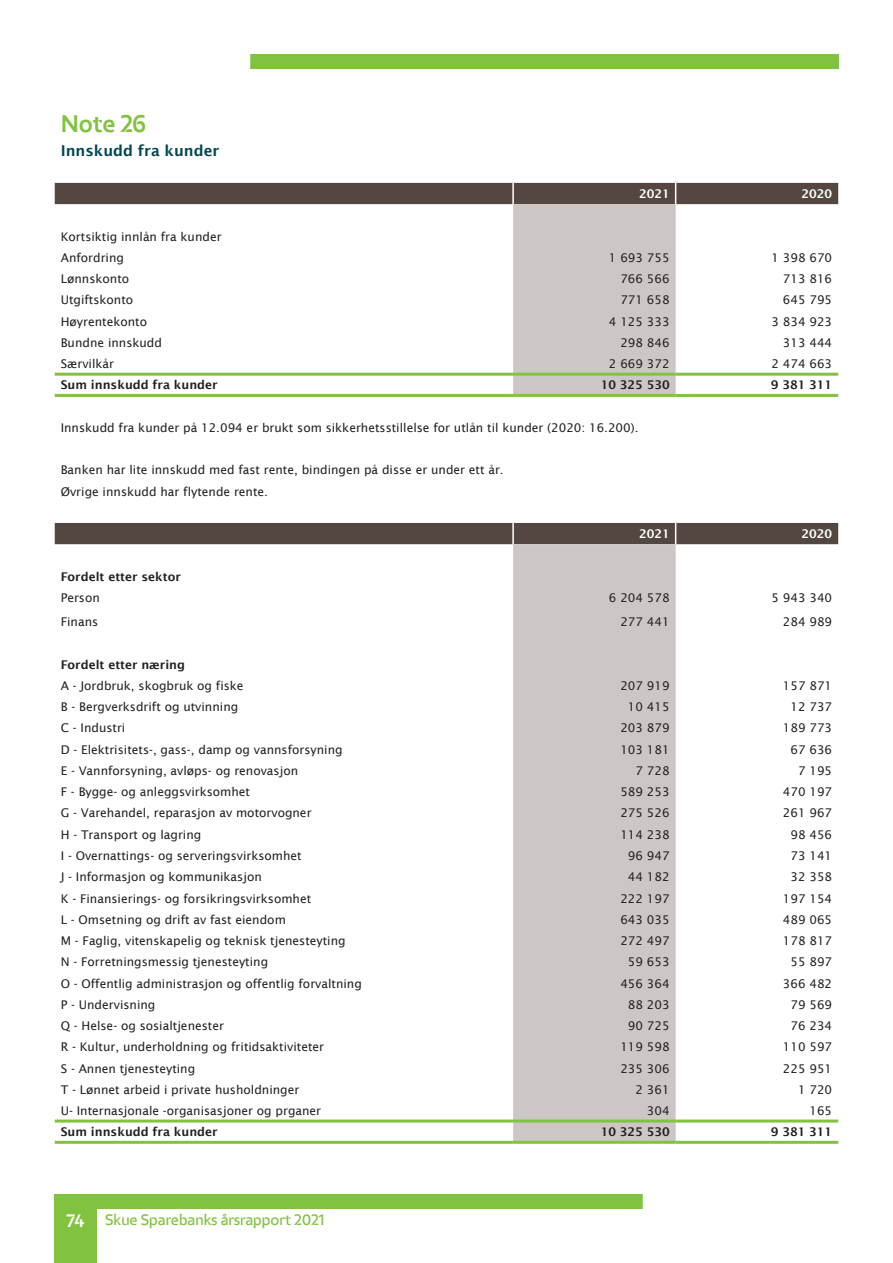
<style>
.page{position:relative;width:893px;height:1263px;background:#fff}
.page>*{position:absolute;margin:0;border:0;box-sizing:border-box;transform-origin:0 0}
.t1{font:700 24px "Eika";letter-spacing:-.015em;color:#81c340}
.t2{font:600 15px "Eika";color:#81c340}
.t3{font:600 15px "Lucida Sans";color:#004650}
.t4{font:12px "Lucida Sans";color:#231f20}
.t5{font:600 12px "Lucida Sans";color:#231f20}
.t6{font:600 12px "Lucida Sans";color:#fff}
.s1{font-weight:700;font-size:18px;color:#fff}
</style>
<div class="page">
<div style="left:54px;top:1209px;width:43px;height:54px;background:#81c340"></div>
<div style="left:54px;top:1194px;width:589px;height:15px;background:#81c340"></div>
<div style="left:250px;top:54px;width:589px;height:15px;background:#81c340"></div>
<svg style="left:55px;top:183px;width:783px;height:361px"></svg>
<svg style="left:513px;top:204px;width:163px;height:937px;background:#d0cbc9"></svg>
<hr style="left:55px;top:373px;width:458px;height:3px;background:#81c340">
<hr style="left:513px;top:373px;width:163px;height:3px;background:#81c340">
<hr style="left:676px;top:373px;width:162px;height:3px;background:#81c340">
<hr style="left:55px;top:394px;width:458px;height:3px;background:#81c340">
<hr style="left:513px;top:394px;width:163px;height:3px;background:#81c340">
<hr style="left:676px;top:394px;width:162px;height:3px;background:#81c340">
<hr style="left:55px;top:1119px;width:458px;height:3px;background:#81c340">
<hr style="left:513px;top:1119px;width:163px;height:3px;background:#81c340">
<hr style="left:676px;top:1119px;width:162px;height:3px;background:#81c340">
<hr style="left:55px;top:1141px;width:458px;height:3px;background:#81c340">
<hr style="left:513px;top:1141px;width:163px;height:3px;background:#81c340">
<hr style="left:676px;top:1141px;width:162px;height:3px;background:#81c340">
<hr style="left:512px;top:523px;width:2px;height:21px;background:#fff">
<svg style="left:675px;top:523px;width:1px;height:21px"></svg>
<hr style="left:512px;top:183px;width:2px;height:21px;background:#fff">
<svg style="left:675px;top:183px;width:1px;height:21px"></svg>
<p class="t1" style="left:61px;top:109px;width:87px">Note 26</p>
<p class="t3" style="left:61px;top:142px;width:160px">Innskudd fra kunder</p>
<p class="t6" style="left:639px;top:187px;width:32px">2021</p>
<p class="t6" style="left:802px;top:187px;width:32px">2020</p>
<p class="t4" style="left:61px;top:229px;width:162px">Kortsiktig innlån fra kunder</p>
<p class="t4" style="left:61px;top:251px;width:65px">Anfordring</p>
<p class="t4" style="left:609px;top:251px;width:62px">1 693 755</p>
<p class="t4" style="left:771px;top:251px;width:62px">1 398 670</p>
<p class="t4" style="left:61px;top:272px;width:70px">Lønnskonto</p>
<p class="t4" style="left:620px;top:272px;width:51px">766 566</p>
<p class="t4" style="left:783px;top:272px;width:51px">713 816</p>
<p class="t4" style="left:61px;top:293px;width:74px">Utgiftskonto</p>
<p class="t4" style="left:620px;top:293px;width:51px">771 658</p>
<p class="t4" style="left:783px;top:293px;width:51px">645 795</p>
<p class="t4" style="left:61px;top:314px;width:88px">Høyrentekonto</p>
<p class="t4" style="left:609px;top:314px;width:62px">4 125 333</p>
<p class="t4" style="left:771px;top:314px;width:62px">3 834 923</p>
<p class="t4" style="left:61px;top:336px;width:103px">Bundne innskudd</p>
<p class="t4" style="left:620px;top:336px;width:51px">298 846</p>
<p class="t4" style="left:783px;top:336px;width:51px">313 444</p>
<p class="t4" style="left:61px;top:357px;width:55px">Særvilkår</p>
<p class="t4" style="left:609px;top:357px;width:62px">2 669 372</p>
<p class="t4" style="left:771px;top:357px;width:62px">2 474 663</p>
<p class="t5" style="left:61px;top:378px;width:159px">Sum innskudd fra kunder</p>
<p class="t5" style="left:601px;top:378px;width:70px">10 325 530</p>
<p class="t5" style="left:771px;top:378px;width:63px">9 381 311</p>
<p class="t4" style="left:61px;top:421px;width:579px">Innskudd fra kunder på 12.094 er brukt som sikkerhetsstillelse for utlån til kunder (2020: 16.200).</p>
<p class="t4" style="left:61px;top:463px;width:444px">Banken har lite innskudd med fast rente, bindingen på disse er under ett år.</p>
<p class="t4" style="left:61px;top:485px;width:209px">Øvrige innskudd har flytende rente.</p>
<p class="t6" style="left:639px;top:527px;width:32px">2021</p>
<p class="t6" style="left:802px;top:527px;width:32px">2020</p>
<p class="t5" style="left:61px;top:570px;width:122px">Fordelt etter sektor</p>
<p class="t4" style="left:61px;top:591px;width:41px">Person</p>
<p class="t4" style="left:609px;top:591px;width:62px">6 204 578</p>
<p class="t4" style="left:771px;top:591px;width:62px">5 943 340</p>
<p class="t4" style="left:61px;top:615px;width:39px">Finans</p>
<p class="t4" style="left:620px;top:615px;width:51px">277 441</p>
<p class="t4" style="left:783px;top:615px;width:51px">284 989</p>
<p class="t5" style="left:61px;top:657px;width:126px">Fordelt etter næring</p>
<p class="t4" style="left:61px;top:679px;width:184px">A - Jordbruk, skogbruk og fiske</p>
<p class="t4" style="left:620px;top:679px;width:51px">207 919</p>
<p class="t4" style="left:783px;top:679px;width:51px">157 871</p>
<p class="t4" style="left:61px;top:700px;width:179px">B - Bergverksdrift og utvinning</p>
<p class="t4" style="left:628px;top:700px;width:43px">10 415</p>
<p class="t4" style="left:790px;top:700px;width:43px">12 737</p>
<p class="t4" style="left:61px;top:721px;width:66px">C - Industri</p>
<p class="t4" style="left:620px;top:721px;width:51px">203 879</p>
<p class="t4" style="left:783px;top:721px;width:51px">189 773</p>
<p class="t4" style="left:61px;top:742px;width:283px">D - Elektrisitets-, gass-, damp og vannsforsyning</p>
<p class="t4" style="left:620px;top:742px;width:51px">103 181</p>
<p class="t4" style="left:790px;top:742px;width:43px">67 636</p>
<p class="t4" style="left:61px;top:764px;width:239px">E - Vannforsyning, avløps- og renovasjon</p>
<p class="t4" style="left:635px;top:764px;width:36px">7 728</p>
<p class="t4" style="left:798px;top:764px;width:36px">7 195</p>
<p class="t4" style="left:61px;top:785px;width:191px">F - Bygge- og anleggsvirksomhet</p>
<p class="t4" style="left:620px;top:785px;width:51px">589 253</p>
<p class="t4" style="left:783px;top:785px;width:51px">470 197</p>
<p class="t4" style="left:61px;top:806px;width:252px">G - Varehandel, reparasjon av motorvogner</p>
<p class="t4" style="left:620px;top:806px;width:51px">275 526</p>
<p class="t4" style="left:783px;top:806px;width:51px">261 967</p>
<p class="t4" style="left:61px;top:828px;width:142px">H - Transport og lagring</p>
<p class="t4" style="left:620px;top:828px;width:51px">114 238</p>
<p class="t4" style="left:790px;top:828px;width:43px">98 456</p>
<p class="t4" style="left:61px;top:849px;width:242px">I - Overnattings- og serveringsvirksomhet</p>
<p class="t4" style="left:628px;top:849px;width:43px">96 947</p>
<p class="t4" style="left:790px;top:849px;width:43px">73 141</p>
<p class="t4" style="left:61px;top:870px;width:203px">J - Informasjon og kommunikasjon</p>
<p class="t4" style="left:628px;top:870px;width:43px">44 182</p>
<p class="t4" style="left:790px;top:870px;width:43px">32 358</p>
<p class="t4" style="left:61px;top:891px;width:252px">K - Finansierings- og forsikringsvirksomhet</p>
<p class="t4" style="left:620px;top:891px;width:51px">222 197</p>
<p class="t4" style="left:783px;top:891px;width:51px">197 154</p>
<p class="t4" style="left:61px;top:913px;width:227px">L - Omsetning og drift av fast eiendom</p>
<p class="t4" style="left:620px;top:913px;width:51px">643 035</p>
<p class="t4" style="left:783px;top:913px;width:51px">489 065</p>
<p class="t4" style="left:61px;top:934px;width:286px">M - Faglig, vitenskapelig og teknisk tjenesteyting</p>
<p class="t4" style="left:620px;top:934px;width:51px">272 497</p>
<p class="t4" style="left:783px;top:934px;width:51px">178 817</p>
<p class="t4" style="left:61px;top:955px;width:209px">N - Forretningsmessig tjenesteyting</p>
<p class="t4" style="left:628px;top:955px;width:43px">59 653</p>
<p class="t4" style="left:790px;top:955px;width:43px">55 897</p>
<p class="t4" style="left:61px;top:976px;width:303px">O - Offentlig administrasjon og offentlig forvaltning</p>
<p class="t4" style="left:620px;top:976px;width:51px">456 364</p>
<p class="t4" style="left:783px;top:976px;width:51px">366 482</p>
<p class="t4" style="left:61px;top:998px;width:96px">P - Undervisning</p>
<p class="t4" style="left:628px;top:998px;width:43px">88 203</p>
<p class="t4" style="left:790px;top:998px;width:43px">79 569</p>
<p class="t4" style="left:61px;top:1019px;width:165px">Q - Helse- og sosialtjenester</p>
<p class="t4" style="left:628px;top:1019px;width:43px">90 725</p>
<p class="t4" style="left:790px;top:1019px;width:43px">76 234</p>
<p class="t4" style="left:61px;top:1040px;width:265px">R - Kultur, underholdning og fritidsaktiviteter</p>
<p class="t4" style="left:620px;top:1040px;width:51px">119 598</p>
<p class="t4" style="left:783px;top:1040px;width:51px">110 597</p>
<p class="t4" style="left:61px;top:1061px;width:136px">S - Annen tjenesteyting</p>
<p class="t4" style="left:620px;top:1061px;width:51px">235 306</p>
<p class="t4" style="left:783px;top:1061px;width:51px">225 951</p>
<p class="t4" style="left:61px;top:1083px;width:240px">T - Lønnet arbeid i private husholdninger</p>
<p class="t4" style="left:635px;top:1083px;width:36px">2 361</p>
<p class="t4" style="left:798px;top:1083px;width:36px">1 720</p>
<p class="t4" style="left:61px;top:1104px;width:262px">U- Internasjonale -organisasjoner og prganer</p>
<p class="t4" style="left:647px;top:1104px;width:24px">304</p>
<p class="t4" style="left:809px;top:1104px;width:24px">165</p>
<p class="t5" style="left:61px;top:1125px;width:159px">Sum innskudd fra kunder</p>
<p class="t5" style="left:601px;top:1125px;width:70px">10 325 530</p>
<p class="t5" style="left:771px;top:1125px;width:63px">9 381 311</p>
<p class="t2" style="left:66px;top:1211px;width:260px"><span class="s1">74</span> Skue Sparebanks årsrapport 2021</p>
</div>
